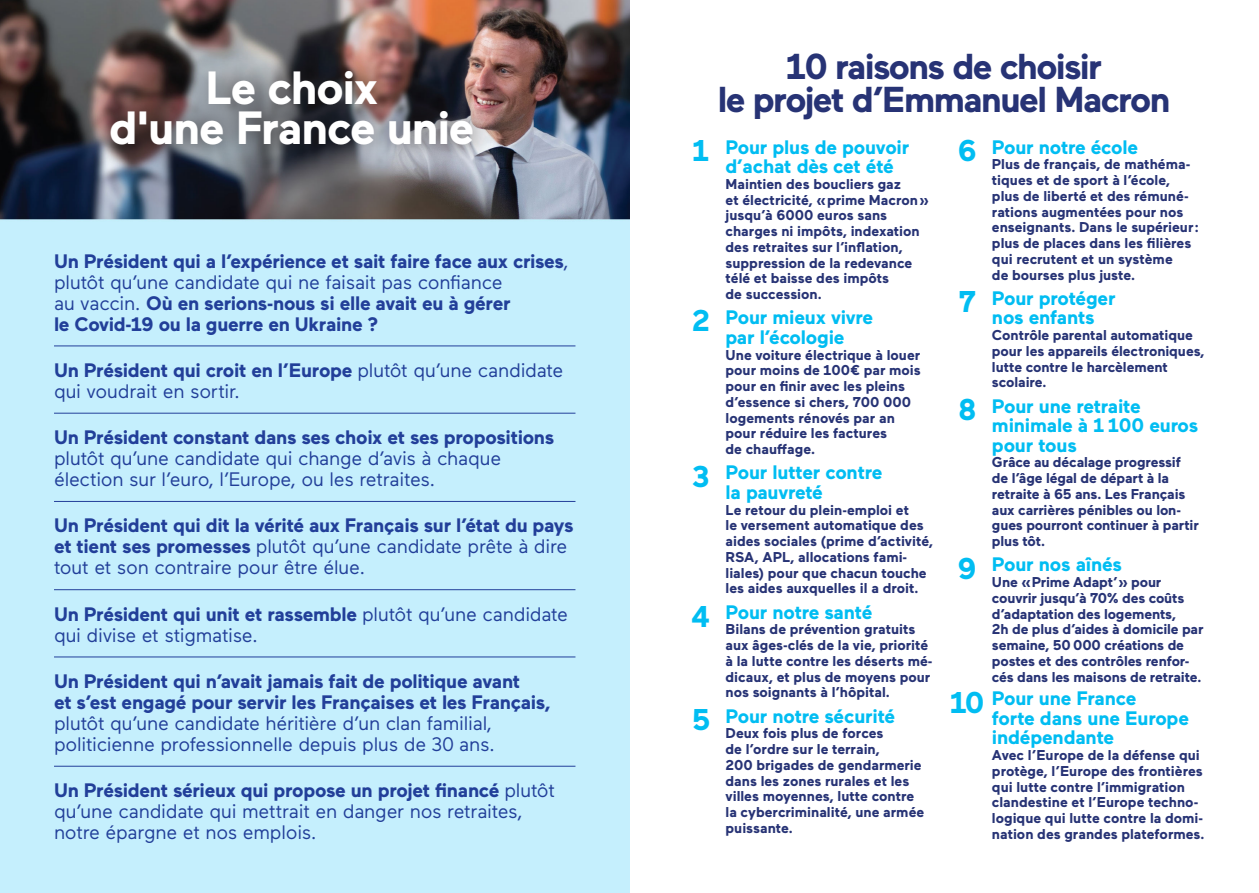
<style>
.page{position:relative;width:1259px;height:893px;background:#fff}
.page>*{position:absolute;margin:0;border:0;box-sizing:border-box;transform-origin:0 0}
.t1{font:700 46.5px/40.5px "Maax";letter-spacing:-.03em;color:#fff;text-align:center}
.t2{font:700 36px/33px "Maax";letter-spacing:-.045em;color:#273375;text-align:center}
.t3{font:700 30px "Maax";color:#01bdf2}
.t4{font:700 19.5px/21px "Maax";letter-spacing:-.015em;color:#223f99}
.t5{font:19.5px/21px "Maax";letter-spacing:-.015em;color:#223f99}
.t6{font:700 19.5px/19.5px "Maax";letter-spacing:-.01em;color:#01bdf2}
.t7{font:700 14.25px/15.8px "Maax";letter-spacing:-.005em;color:#273375}
.s1{font-weight:400}
.s2{font-weight:700}
</style>
<div class="page">
<img style="left:0;top:0;width:629px;height:893px">
<hr style="left:54px;top:346px;width:521px;height:1px;background:#223f99">
<hr style="left:54px;top:413px;width:521px;height:1px;background:#223f99">
<hr style="left:54px;top:501px;width:521px;height:1px;background:#223f99">
<hr style="left:54px;top:589px;width:521px;height:1px;background:#223f99">
<hr style="left:54px;top:657px;width:521px;height:1px;background:#223f99">
<hr style="left:54px;top:766px;width:521px;height:1px;background:#223f99">
<img style="left:86px;top:48px;width:410px;height:121px">
<h1 class="t1" style="left:109px;top:63px;width:366px">Le choix<br>d'une France unie</h1>
<h3 class="t4" style="left:54px;top:249px;width:516px">Un Président qui a l’expérience et sait faire face aux crises<span class="s1">, plutôt qu’une candidate qui ne faisait pas confiance<br>au vaccin.</span> Où en serions-nous si elle avait eu à gérer<br>le Covid-19 ou la guerre en Ukraine ?</h3>
<h3 class="t5" style="left:54px;top:358px;width:511px"><span class="s2">Un Président qui croit en l’Europe</span> plutôt qu’une candidate qui voudrait en sortir.</h3>
<h3 class="t4" style="left:54px;top:425px;width:502px">Un Président constant dans ses choix et ses propositions</h3>
<h3 class="t5" style="left:54px;top:446px;width:449px">plutôt qu’une candidate qui change d’avis à chaque élection sur l’euro, l’Europe, ou les retraites.</h3>
<h3 class="t4" style="left:54px;top:513px;width:521px">Un Président qui dit la vérité aux Français sur l’état du pays et tient ses promesses <span class="s1">plutôt qu’une candidate prête à dire tout et son contraire pour être élue.</span></h3>
<h3 class="t5" style="left:54px;top:602px;width:515px"><span class="s2">Un Président qui unit et rassemble</span> plutôt qu’une candidate qui divise et stigmatise.</h3>
<h3 class="t4" style="left:54px;top:669px;width:498px">Un Président qui n’avait jamais fait de politique avant<br>et s’est engagé pour servir les Françaises et les Français,</h3>
<h3 class="t5" style="left:54px;top:711px;width:442px">plutôt qu’une candidate héritière d’un clan familial, politicienne professionnelle depuis plus de 30 ans.</h3>
<h3 class="t5" style="left:54px;top:778px;width:502px"><span class="s2">Un Président sérieux qui propose un projet financé</span> plutôt qu’une candidate qui mettrait en danger nos retraites, notre épargne et nos emplois.</h3>
<h3 class="t3" style="left:692px;top:128px;width:19px">1</h3>
<h3 class="t3" style="left:692px;top:299px;width:20px">2</h3>
<h3 class="t3" style="left:692px;top:454px;width:19px">3</h3>
<h3 class="t3" style="left:691px;top:594px;width:20px">4</h3>
<h3 class="t3" style="left:691px;top:697px;width:20px">5</h3>
<h2 class="t2" style="left:718px;top:47px;width:454px">10 raisons de choisir<br>le projet d’Emmanuel Macron</h2>
<h3 class="t6" style="left:725px;top:135px;width:185px">Pour plus de pouvoir d’achat dès cet été</h3>
<p class="t7" style="left:725px;top:175px;width:205px">Maintien des boucliers gaz<br>et électricité, « prime Macron » jusqu’à 6000 euros sans charges ni impôts, indexation des retraites sur l’inflation, suppression de la redevance télé et baisse des impôts<br>de succession.</p>
<h3 class="t6" style="left:725px;top:306px;width:149px">Pour mieux vivre par l’écologie</h3>
<p class="t7" style="left:725px;top:345px;width:197px">Une voiture électrique à louer pour moins de 100€ par mois pour en finir avec les pleins d’essence si chers, 700 000 logements rénovés par an pour réduire les factures<br>de chauffage.</p>
<h3 class="t6" style="left:725px;top:461px;width:158px">Pour lutter contre la pauvreté</h3>
<p class="t7" style="left:725px;top:500px;width:209px">Le retour du plein-emploi et<br>le versement automatique des aides sociales (prime d’activité,<br>RSA, APL, allocations fami&shy;liales) pour que chacun touche les aides auxquelles il a droit.</p>
<h3 class="t6" style="left:725px;top:600px;width:148px">Pour notre santé</h3>
<p class="t7" style="left:725px;top:620px;width:208px">Bilans de prévention gratuits aux âges-clés de la vie, priorité à la lutte contre les déserts mé&shy;dicaux, et plus de moyens pour nos soignants à l’hôpital.</p>
<h3 class="t6" style="left:725px;top:704px;width:171px">Pour notre sécurité</h3>
<p class="t7" style="left:725px;top:724px;width:200px">Deux fois plus de forces<br>de l’ordre sur le terrain,<br>200 brigades de gendarmerie dans les zones rurales et les villes moyennes, lutte contre la cybercriminalité, une armée puissante.</p>
<h3 class="t3" style="left:958px;top:128px;width:20px">6</h3>
<h3 class="t6" style="left:992px;top:135px;width:148px">Pour notre école</h3>
<p class="t7" style="left:992px;top:155px;width:208px">Plus de français, de mathéma&shy;tiques et de sport à l’école, plus de liberté et des rémuné&shy;rations augmentées pour nos enseignants. Dans le supérieur : plus de places dans les filières qui recrutent et un système<br>de bourses plus juste.</p>
<h3 class="t6" style="left:992px;top:287px;width:125px">Pour protéger nos enfants</h3>
<p class="t7" style="left:992px;top:326px;width:214px">Contrôle parental automatique pour les appareils électroniques, lutte contre le harcèlement scolaire.</p>
<h3 class="t6" style="left:992px;top:394px;width:208px">Pour une retraite minimale à 1 100 euros pour tous</h3>
<p class="t7" style="left:992px;top:453px;width:208px">Grâce au décalage progressif de l’âge légal de départ à la retraite à 65 ans. Les Français aux carrières pénibles ou lon&shy;gues pourront continuer à partir plus tôt.</p>
<h3 class="t6" style="left:992px;top:553px;width:132px">Pour nos aînés</h3>
<p class="t7" style="left:992px;top:573px;width:213px">Une « Prime Adapt’ » pour couvrir jusqu’à 70% des coûts d’adaptation des logements,<br>2h de plus d’aides à domicile par semaine, 50 000 créations de postes et des contrôles renfor&shy;cés dans les maisons de retraite.</p>
<h3 class="t6" style="left:992px;top:687px;width:198px">Pour une France<br>forte dans une Europe indépendante</h3>
<p class="t7" style="left:992px;top:746px;width:214px">Avec l’Europe de la défense qui protège, l’Europe des frontières qui lutte contre l’immigration clandestine et l’Europe techno&shy;logique qui lutte contre la domi&shy;nation des grandes plateformes.</p>
<h3 class="t3" style="left:959px;top:280px;width:18px">7</h3>
<h3 class="t3" style="left:958px;top:387px;width:20px">8</h3>
<h3 class="t3" style="left:958px;top:546px;width:20px">9</h3>
<h3 class="t3" style="left:950px;top:680px;width:36px">10</h3>
</div>
